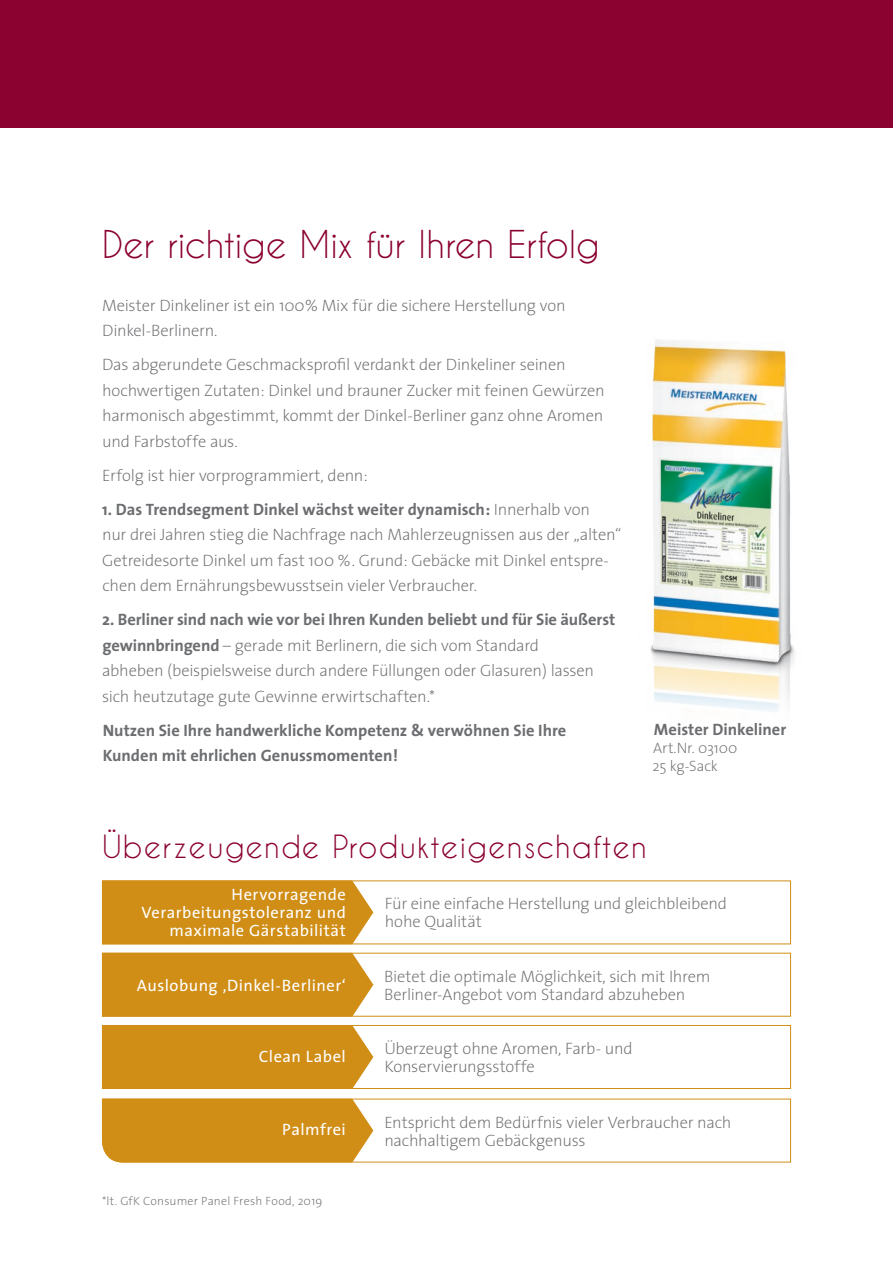
<style>
.page{position:relative;width:893px;height:1263px;background:#fff}
.page>*{position:absolute;margin:0;border:0;box-sizing:border-box;transform-origin:0 0}
.t1{font:36px "Caviar Dreams";color:#8b012f}
.t2{font:30px "Caviar Dreams";letter-spacing:.04em;color:#8b012f}
.t3{font:200 16.5px/25.5px "The Sans";letter-spacing:-.015em;color:#6c6d70}
.t4{font:16.5px/18px "The Sans";letter-spacing:.03em;color:#fff;text-align:right}
.t5{font:700 16.5px/25.5px "The Sans";color:#6c6d70}
.t6{font:200 15px/18px "The Sans";letter-spacing:-.005em;color:#6c6d70}
.t7{font:200 12px "The Sans";letter-spacing:.02em;color:#6c6d70}
.s1{font-weight:700}
</style>
<div class="page">
<div style="left:0;top:0;width:893px;height:128px;background:#8b012f"></div>
<div style="left:104px;top:882px;width:269px;height:60px;background:#d08e17"></div>
<div style="left:102px;top:880px;width:689px;height:64px;border:1px solid #d08e17"></div>
<div style="left:104px;top:955px;width:269px;height:59px;background:#d08e17"></div>
<div style="left:102px;top:953px;width:689px;height:63px;border:1px solid #d08e17"></div>
<div style="left:104px;top:1027px;width:269px;height:60px;background:#d08e17"></div>
<div style="left:102px;top:1025px;width:689px;height:64px;border:1px solid #d08e17"></div>
<svg style="left:102px;top:1098px;width:689px;height:65px"></svg>
<img style="left:650px;top:339px;width:144px;height:373px">
<h1 class="t1" style="left:102px;top:222px;width:499px">Der richtige Mix für Ihren Erfolg</h1>
<p class="t3" style="left:102px;top:292px;width:465px">Meister Dinkeliner ist ein 100% Mix für die sichere Herstellung von<br>Dinkel-Berlinern.</p>
<p class="t3" style="left:102px;top:351px;width:504px">Das abgerundete Geschmacksprofil verdankt der Dinkeliner seinen hochwertigen Zutaten: Dinkel und brauner Zucker mit feinen Gewürzen harmonisch abgestimmt, kommt der Dinkel-Berliner ganz ohne Aromen und Farbstoffe aus.</p>
<p class="t3" style="left:102px;top:462px;width:267px">Erfolg ist hier vorprogrammiert, denn:</p>
<p class="t3" style="left:102px;top:496px;width:521px"><span class="s1">1. Das Trendsegment Dinkel wächst weiter dynamisch:</span> Innerhalb von<br>nur drei Jahren stieg die Nachfrage nach Mahlerzeugnissen aus der „alten“ Getreidesorte Dinkel um fast 100 %. Grund: Gebäcke mit Dinkel entspre&shy;chen dem Ernährungsbewusstsein vieler Verbraucher.</p>
<p class="t3" style="left:102px;top:606px;width:515px"><span class="s1">2. Berliner sind nach wie vor bei Ihren Kunden beliebt und für Sie äußerst gewinnbringend</span> – gerade mit Berlinern, die sich vom Standard<br>abheben (beispielsweise durch andere Füllungen oder Glasuren) lassen sich heutzutage gute Gewinne erwirtschaften.*</p>
<p class="t5" style="left:103px;top:717px;width:465px">Nutzen Sie Ihre handwerkliche Kompetenz &amp; verwöhnen Sie Ihre<br>Kunden mit ehrlichen Genussmomenten!</p>
<p class="t5" style="left:654px;top:716px;width:134px">Meister Dinkeliner</p>
<p class="t6" style="left:653px;top:738px;width:86px">Art.Nr. 03100<br>25 kg-Sack</p>
<h2 class="t2" style="left:102px;top:828px;width:546px">Überzeugende Produkteigenschaften</h2>
<p class="t4" style="left:141px;top:885px;width:206px">Hervorragende<br>Verarbeitungstoleranz und maximale Gärstabilität</p>
<p class="t3" style="left:385px;top:894px;width:344px;line-height:18px">Für eine einfache Herstellung und gleichbleibend hohe Qualität</p>
<p class="t4" style="left:137px;top:976px;width:210px">Auslobung ,Dinkel-Berliner‘</p>
<p class="t3" style="left:384px;top:967px;width:328px;line-height:18px">Bietet die optimale Möglichkeit, sich mit Ihrem<br>Berliner-Angebot vom Standard abzuheben</p>
<p class="t3" style="left:384px;top:1039px;width:250px;line-height:18px">Überzeugt ohne Aromen, Farb- und<br>Konservierungsstoffe</p>
<p class="t4" style="left:259px;top:1047px;width:88px">Clean Label</p>
<p class="t4" style="left:282px;top:1120px;width:65px">Palmfrei</p>
<p class="t7" style="left:102px;top:1191px;width:222px">*lt. GfK Consumer Panel Fresh Food, 2019</p>
<p class="t3" style="left:384px;top:1112px;width:349px;line-height:18px">Entspricht dem Bedürfnis vieler Verbraucher nach nachhaltigem Gebäckgenuss</p>
</div>
